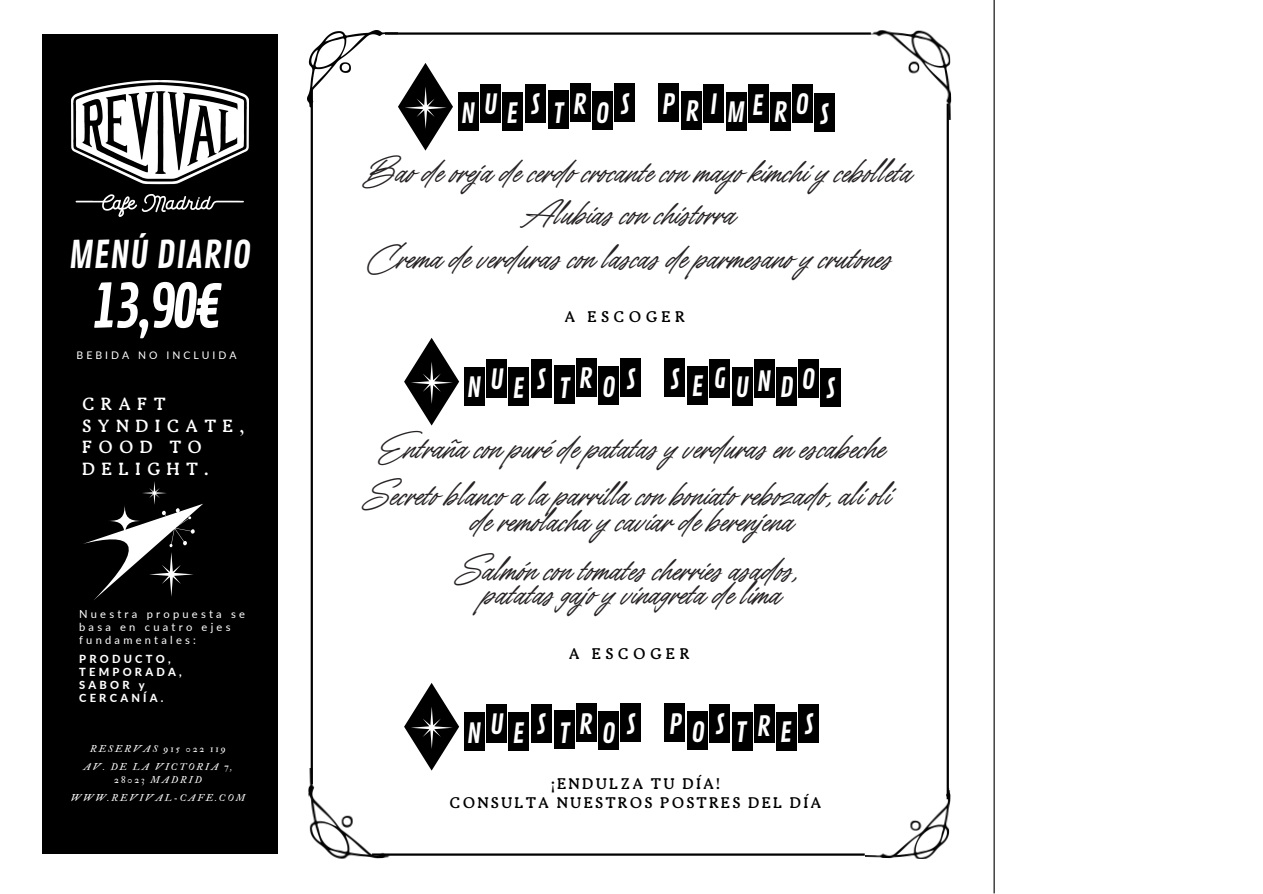
<style>
.page{position:relative;width:1263px;height:894px;background:#fff}
.page>*{position:absolute;margin:0;border:0;box-sizing:border-box;transform-origin:0 0}
.t1{font:58.35px "Contrail One";color:#fff}
.t2{font:37.2px "Contrail One";color:#fff}
.t3{font:27.15px "Contrail One";letter-spacing:.34em;color:#fff}
.t4{font:27px/43.5px "TY Script";letter-spacing:.005em;color:#272324;text-align:center}
.t5{font:19.05px/21.5px "Ireene";letter-spacing:.29em;color:#fff}
.t6{font:16.65px/18.9px "Ireene";letter-spacing:.085em;color:#000;text-align:center}
.t7{font:16.65px "Ireene";letter-spacing:.215em;color:#000}
.t8{font:11.1px/13px "Lato";letter-spacing:.29em;color:#fff}
.t9{font:800 11.1px/13px "Lato";letter-spacing:.29em;color:#fff}
.t10{font:10.5px "Lato";letter-spacing:.29em;color:#fff}
.t11{font:9.75px/17.9px "IM FELL Double Pica Italic";letter-spacing:.19em;color:#fff;text-align:center}
</style>
<div class="page">
<hr style="left:993px;top:0;width:2px;height:893px;background:#000">
<div style="left:42px;top:35px;width:235px;height:818px;background:#000"></div>
<img style="left:72px;top:81px;width:177px;height:136px">
<svg style="left:83px;top:481px;width:120px;height:119px"></svg>
<hr style="left:311px;top:89px;width:2px;height:695px;background:#000">
<hr style="left:947px;top:104px;width:2px;height:695px;background:#000">
<img style="left:864px;top:785px;width:87px;height:74px">
<img style="left:308px;top:765px;width:82px;height:94px">
<hr style="left:372px;top:853px;width:493px;height:2px;background:#000">
<img style="left:871px;top:30px;width:81px;height:91px">
<hr style="left:385px;top:32px;width:486px;height:3px;background:#000">
<img style="left:308px;top:30px;width:90px;height:78px">
<svg style="left:398px;top:63px;width:55px;height:88px"></svg>
<div style="left:459px;top:92px;width:20px;height:38px;background:#000"></div>
<div style="left:503px;top:92px;width:20px;height:38px;background:#000"></div>
<div style="left:481px;top:84px;width:20px;height:38px;background:#000"></div>
<div style="left:525px;top:84px;width:20px;height:38px;background:#000"></div>
<div style="left:659px;top:83px;width:20px;height:39px;background:#000"></div>
<div style="left:682px;top:92px;width:20px;height:38px;background:#000"></div>
<div style="left:704px;top:84px;width:20px;height:38px;background:#000"></div>
<div style="left:726px;top:92px;width:20px;height:39px;background:#000"></div>
<div style="left:748px;top:85px;width:20px;height:38px;background:#000"></div>
<div style="left:548px;top:91px;width:21px;height:38px;background:#000"></div>
<div style="left:570px;top:83px;width:21px;height:38px;background:#000"></div>
<div style="left:593px;top:91px;width:20px;height:39px;background:#000"></div>
<div style="left:615px;top:83px;width:20px;height:39px;background:#000"></div>
<div style="left:770px;top:92px;width:20px;height:39px;background:#000"></div>
<div style="left:792px;top:85px;width:20px;height:38px;background:#000"></div>
<div style="left:814px;top:93px;width:20px;height:38px;background:#000"></div>
<svg style="left:404px;top:338px;width:55px;height:87px"></svg>
<div style="left:465px;top:367px;width:20px;height:38px;background:#000"></div>
<div style="left:509px;top:367px;width:20px;height:38px;background:#000"></div>
<div style="left:487px;top:359px;width:20px;height:38px;background:#000"></div>
<div style="left:531px;top:359px;width:20px;height:38px;background:#000"></div>
<div style="left:665px;top:358px;width:20px;height:38px;background:#000"></div>
<div style="left:688px;top:366px;width:20px;height:39px;background:#000"></div>
<div style="left:710px;top:359px;width:20px;height:38px;background:#000"></div>
<div style="left:732px;top:367px;width:20px;height:38px;background:#000"></div>
<div style="left:754px;top:359px;width:20px;height:38px;background:#000"></div>
<div style="left:554px;top:365px;width:21px;height:39px;background:#000"></div>
<div style="left:576px;top:358px;width:21px;height:38px;background:#000"></div>
<div style="left:599px;top:366px;width:20px;height:38px;background:#000"></div>
<div style="left:621px;top:358px;width:20px;height:38px;background:#000"></div>
<div style="left:776px;top:367px;width:20px;height:38px;background:#000"></div>
<div style="left:798px;top:359px;width:20px;height:38px;background:#000"></div>
<div style="left:820px;top:368px;width:21px;height:38px;background:#000"></div>
<svg style="left:404px;top:683px;width:55px;height:88px"></svg>
<div style="left:465px;top:711px;width:20px;height:39px;background:#000"></div>
<div style="left:509px;top:711px;width:20px;height:39px;background:#000"></div>
<div style="left:487px;top:704px;width:20px;height:38px;background:#000"></div>
<div style="left:531px;top:704px;width:20px;height:38px;background:#000"></div>
<div style="left:665px;top:703px;width:20px;height:38px;background:#000"></div>
<div style="left:688px;top:711px;width:20px;height:38px;background:#000"></div>
<div style="left:710px;top:703px;width:20px;height:39px;background:#000"></div>
<div style="left:732px;top:712px;width:20px;height:38px;background:#000"></div>
<div style="left:754px;top:704px;width:20px;height:38px;background:#000"></div>
<div style="left:554px;top:710px;width:21px;height:38px;background:#000"></div>
<div style="left:576px;top:702px;width:21px;height:39px;background:#000"></div>
<div style="left:599px;top:711px;width:20px;height:38px;background:#000"></div>
<div style="left:621px;top:703px;width:20px;height:38px;background:#000"></div>
<div style="left:776px;top:712px;width:20px;height:38px;background:#000"></div>
<div style="left:798px;top:704px;width:20px;height:38px;background:#000"></div>
<h2 class="t2" style="left:69px;top:233px;width:184px">MENÚ DIARIO</h2>
<h1 class="t1" style="left:91px;top:272px;width:132px">13,90€</h1>
<p class="t10" style="left:77px;top:348px;width:162px">BEBIDA NO INCLUIDA</p>
<p class="t5" style="left:82px;top:393px;width:164px">CRAFT<br>SYNDICATE,<br>FOOD TO<br>DELIGHT.</p>
<p class="t8" style="left:79px;top:607px;width:167px">Nuestra propuesta se basa en cuatro ejes fundamentales:</p>
<p class="t9" style="left:79px;top:652px;width:104px">PRODUCTO,<br>TEMPORADA,<br>SABOR y<br>CERCANÍA.</p>
<p class="t11" style="left:84px;top:740px;width:151px">RESERVAS 915 022 119<br>AV. DE LA VICTORIA 7,</p>
<p class="t11" style="left:71px;top:771px;width:176px">28023 MADRID<br>WWW.REVIVAL-CAFE.COM</p>
<p class="t3" style="left:461px;top:93px;width:81px">NUES</p>
<p class="t3" style="left:662px;top:89px;width:103px">PRIME</p>
<p class="t3" style="left:553px;top:92px;width:78px">TROS</p>
<p class="t3" style="left:773px;top:96px;width:57px">ROS</p>
<p class="t4" style="left:369px;top:150px;width:544px">Bao de oreja de cerdo crocante con mayo kimchi y cebol eta</p>
<p class="t4" style="left:367px;top:192px;width:525px">Alubias con chistorra<br>Crema de verduras con lascas de parmesano y crutones</p>
<p class="t7" style="left:564px;top:306px;width:123px">A ESCOGER</p>
<p class="t3" style="left:467px;top:367px;width:81px">NUES</p>
<p class="t3" style="left:670px;top:365px;width:102px">SEGUN</p>
<p class="t3" style="left:559px;top:367px;width:78px">TROS</p>
<p class="t3" style="left:780px;top:371px;width:57px">DOS</p>
<p class="t4" style="left:366px;top:424px;width:525px;line-height:47.1px">Entraña con puré de patatas y verduras en escabeche<br>Secreto blanco a la parril a con boniato rebozado, ali oli</p>
<p class="t4" style="left:458px;top:496px;width:341px;line-height:48.6px">de remolacha y caviar de berenjena<br>Salmón con tomates cherries asados,</p>
<p class="t4" style="left:482px;top:572px;width:300px">patatas gajo y vinagreta de lima</p>
<p class="t7" style="left:568px;top:643px;width:123px">A ESCOGER</p>
<p class="t3" style="left:467px;top:712px;width:81px">NUES</p>
<p class="t3" style="left:669px;top:709px;width:146px">POSTRE S</p>
<p class="t3" style="left:559px;top:712px;width:78px">TROS</p>
<p class="t6" style="left:449px;top:774px;width:374px">¡ENDULZA TU DÍA!<br>CONSULTA NUESTROS POSTRES DEL DÍA</p>
</div>
